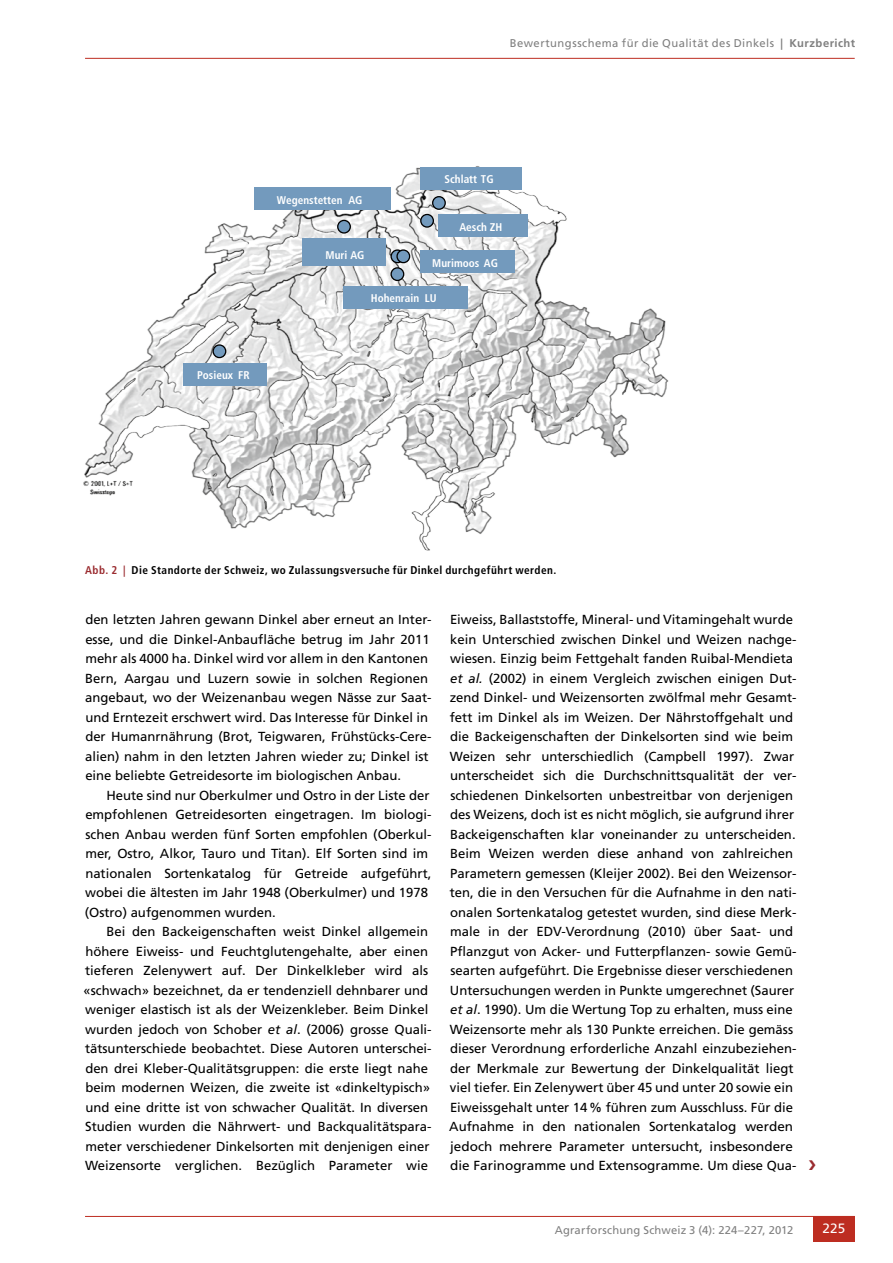
<style>
.page{position:relative;width:893px;height:1263px;background:#fff}
.page>*{position:absolute;margin:0;border:0;box-sizing:border-box;transform-origin:0 0}
.t1{font:13.5px "Frutiger LT Std";color:#fff}
.t2{font:13.2px/19.5px "Frutiger LT Std";color:#000}
.t3{font:700 condensed 11.25px "Frutiger LT Std";letter-spacing:.04em;color:#000}
.t4{font:700 condensed 11.25px "Frutiger LT Std";color:#fff}
.t5{font:11.25px "Frutiger LT Std";letter-spacing:.035em;color:#808080}
.t6{font:11.25px "Frutiger LT Std";letter-spacing:.015em;color:#808080}
.s1{font-weight:700}
.s2{color:#9a2b2f}
.s3{font-style:italic}
</style>
<div class="page">
<hr style="left:85px;top:58px;width:770px;height:1px;background:#bd2d21">
<hr style="left:85px;top:1216px;width:770px;height:1px;background:#bd2d21">
<div style="left:813px;top:1216px;width:42px;height:26px;background:#bd2d21"></div>
<img style="left:83px;top:166px;width:586px;height:385px">
<svg style="left:213px;top:345px;width:13px;height:13px"></svg>
<div style="left:212px;top:344px;width:14px;height:14px;border:1px solid #000;border-radius:50%"></div>
<svg style="left:391px;top:268px;width:13px;height:12px"></svg>
<div style="left:390px;top:267px;width:14px;height:14px;border:1px solid #000;border-radius:50%"></div>
<svg style="left:391px;top:250px;width:13px;height:13px"></svg>
<div style="left:390px;top:249px;width:14px;height:14px;border:1px solid #000;border-radius:50%"></div>
<svg style="left:338px;top:220px;width:12px;height:13px"></svg>
<div style="left:337px;top:220px;width:14px;height:14px;border:1px solid #000;border-radius:50%"></div>
<svg style="left:421px;top:214px;width:12px;height:13px"></svg>
<div style="left:420px;top:214px;width:14px;height:14px;border:1px solid #000;border-radius:50%"></div>
<div style="left:433px;top:197px;width:12px;height:12px;background:#739abd;border-radius:50%"></div>
<div style="left:432px;top:196px;width:14px;height:14px;border:1px solid #000;border-radius:50%"></div>
<svg style="left:397px;top:250px;width:13px;height:13px"></svg>
<div style="left:396px;top:249px;width:14px;height:14px;border:1px solid #000;border-radius:50%"></div>
<div style="left:255px;top:187px;width:136px;height:23px;background:#739abd"></div>
<div style="left:421px;top:167px;width:101px;height:23px;background:#739abd"></div>
<div style="left:439px;top:214px;width:89px;height:23px;background:#739abd"></div>
<div style="left:344px;top:286px;width:124px;height:22px;background:#739abd"></div>
<div style="left:302px;top:238px;width:83px;height:28px;background:#739abd"></div>
<div style="left:183px;top:363px;width:84px;height:23px;background:#739abd"></div>
<div style="left:421px;top:250px;width:94px;height:23px;background:#739abd"></div>
<p class="t5" style="left:510px;top:36px;width:347px">Bewertungsschema für die Qualität des Dinkels <span class="s1">| Kurzbericht</span></p>
<p class="t4" style="left:197px;top:369px;width:54px">Posieux FR</p>
<p class="t4" style="left:277px;top:193px;width:87px">Wegenstetten AG</p>
<p class="t4" style="left:326px;top:248px;width:40px">Muri AG</p>
<p class="t4" style="left:445px;top:173px;width:51px">Schlatt TG</p>
<p class="t4" style="left:459px;top:220px;width:45px">Aesch ZH</p>
<p class="t4" style="left:432px;top:256px;width:67px">Murimoos AG</p>
<p class="t4" style="left:371px;top:292px;width:67px">Hohenrain LU</p>
<p class="t3" style="left:85px;top:563px;width:473px"><span class="s2">Abb. 2 |</span> Die Standorte der Schweiz, wo Zulassungsversuche für Dinkel durchgeführt werden.</p>
<p class="t2" style="left:85px;top:610px;width:348px">den letzten Jahren gewann Dinkel aber erneut an Inter&shy;esse, und die Dinkel-Anbaufläche betrug im Jahr 2011 mehr als 4000 ha. Dinkel wird vor allem in den Kantonen Bern, Aargau und Luzern sowie in solchen Regionen angebaut, wo der Weizenanbau wegen Nässe zur Saat&shy;und Erntezeit erschwert wird. Das Interesse für Dinkel in der Humanrnährung (Brot, Teigwaren, Frühstücks-Cere&shy;alien) nahm in den letzten Jahren wieder zu; Dinkel ist eine beliebte Getreidesorte im biologischen Anbau.</p>
<p class="t2" style="left:85px;top:785px;width:348px;text-indent:22px">Heute sind nur Oberkulmer und Ostro in der Liste der empfohlenen Getreidesorten eingetragen. Im biologi&shy;schen Anbau werden fünf Sorten empfohlen (Oberkul&shy;mer, Ostro, Alkor, Tauro und Titan). Elf Sorten sind im nationalen Sortenkatalog für Getreide aufgeführt, wobei die ältesten im Jahr 1948 (Oberkulmer) und 1978 (Ostro) aufgenommen wurden.</p>
<p class="t2" style="left:84px;top:922px;width:350px;text-indent:23px">Bei den Backeigenschaften weist Dinkel allgemein höhere Eiweiss- und Feuchtglutengehalte, aber einen tieferen Zelenywert auf. Der Dinkelkleber wird als «schwach» bezeichnet, da er tendenziell dehnbarer und weniger elastisch ist als der Weizenkleber. Beim Dinkel wurden jedoch von Schober <span class="s3">et al</span>. (2006) grosse Quali&shy;tätsunterschiede beobachtet. Diese Autoren unterschei&shy;den drei Kleber-Qualitätsgruppen: die erste liegt nahe beim modernen Weizen, die zweite ist «dinkeltypisch» und eine dritte ist von schwacher Qualität. In diversen Studien wurden die Nährwert- und Backqualitätspara&shy;meter verschiedener Dinkelsorten mit denjenigen einer Weizensorte verglichen. Bezüglich Parameter wie</p>
<p class="t2" style="left:449px;top:610px;width:349px">Eiweiss, Ballaststoffe, Mineral- und Vitamingehalt wurde kein Unterschied zwischen Dinkel und Weizen nachge&shy;wiesen. Einzig beim Fettgehalt fanden Ruibal-Mendieta <span class="s3">et al.</span> (2002) in einem Vergleich zwischen einigen Dut&shy;zend Dinkel- und Weizensorten zwölfmal mehr Gesamt&shy;fett im Dinkel als im Weizen. Der Nährstoffgehalt und die Backeigenschaften der Dinkelsorten sind wie beim Weizen sehr unterschiedlich (Campbell 1997). Zwar unterscheidet sich die Durchschnittsqualität der ver&shy;schiedenen Dinkelsorten unbestreitbar von derjenigen des Weizens, doch ist es nicht möglich, sie aufgrund ihrer Backeigenschaften klar voneinander zu unterscheiden.<br>Beim Weizen werden diese anhand von zahlreichen Parametern gemessen (Kleijer 2002). Bei den Weizensor&shy;ten, die in den Versuchen für die Aufnahme in den nati&shy;onalen Sortenkatalog getestet wurden, sind diese Merk&shy;male in der EDV-Verordnung (2010) über Saat- und Pflanzgut von Acker- und Futterpflanzen- sowie Gemü&shy;searten aufgeführt. Die Ergebnisse dieser verschiedenen Untersuchungen werden in Punkte umgerechnet (Saurer <span class="s3">et al</span>. 1990). Um die Wertung Top zu erhalten, muss eine Weizensorte mehr als 130 Punkte erreichen. Die gemäss dieser Verordnung erforderliche Anzahl einzubeziehen&shy;der Merkmale zur Bewertung der Dinkelqualität liegt viel tiefer. Ein Zelenywert über 45 und unter 20 sowie ein Eiweissgehalt unter 14% führen zum Ausschluss. Für die Aufnahme in den nationalen Sortenkatalog werden jedoch mehrere Parameter untersucht, insbesondere die Farinogramme und Extensogramme. Um diese Qua-</p>
<p class="t6" style="left:555px;top:1223px;width:240px">Agrarforschung Schweiz 3 (4): 224–227, 2012</p>
<p class="t1" style="left:822px;top:1221px;width:24px">225</p>
</div>
